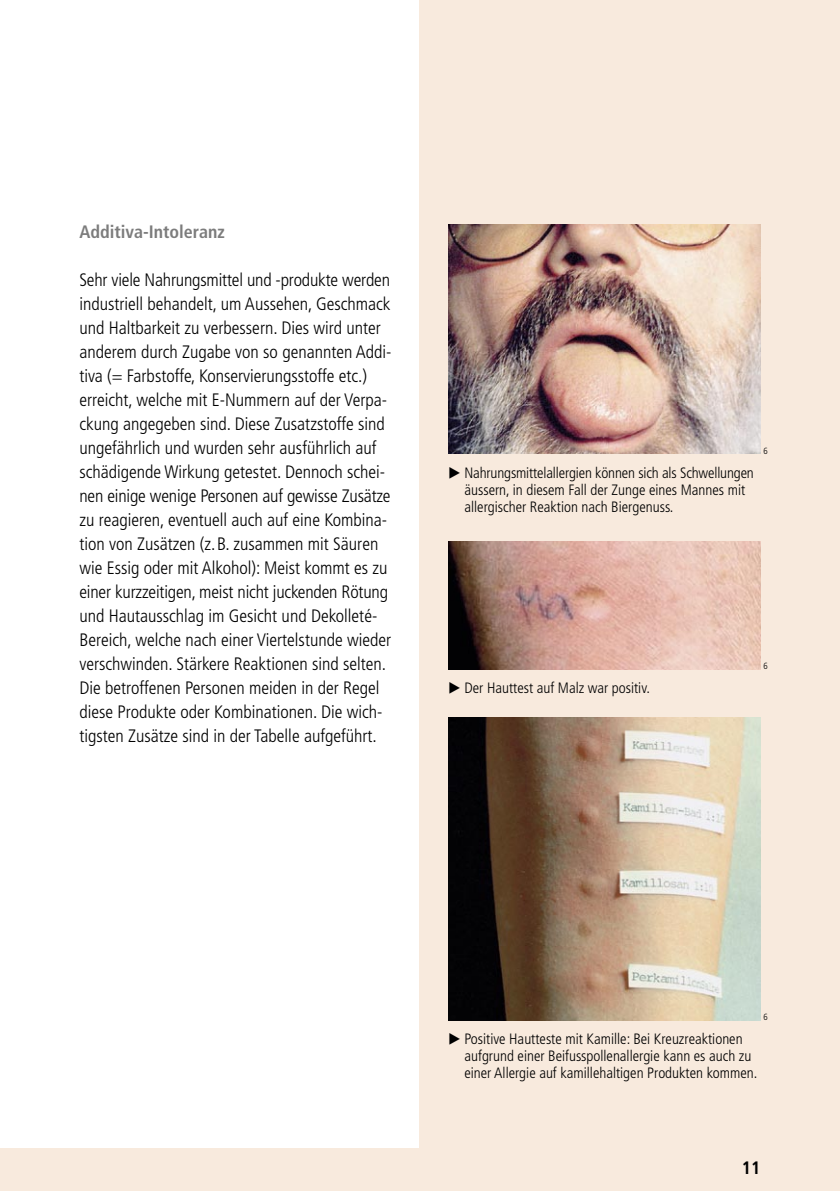
<style>
.page{position:relative;width:840px;height:1191px;background:#fff}
.page>*{position:absolute;margin:0;border:0;box-sizing:border-box;transform-origin:0 0}
._05_gs{font:300 condensed 18px/24px "Frutiger";color:#000}
._04a_ut{font:700 condensed 18px "Frutiger";color:#7c7c7c}
.t1{font:700 condensed 18px "Frutiger";color:#000}
._06_leg{font:300 condensed 15px/17px "Frutiger";color:#000}
._07_Bild_Ziffer{font:300 condensed 9px "Frutiger";color:#000}
</style>
<div class="page">
<div style="left:0;top:1148px;width:839px;height:43px;background:#f8eadd"></div>
<div style="left:419px;top:0;width:420px;height:1157px;background:#f8eadd"></div>
<img style="left:448px;top:224px;width:312px;height:230px">
<img style="left:448px;top:541px;width:312px;height:128px">
<img style="left:448px;top:718px;width:312px;height:302px">
<p class="_04a_ut" style="left:79px;top:221px;width:147px">Additiva-Intoleranz</p>
<p class="_05_gs" style="left:79px;top:268px;width:313px">Sehr viele Nahrungsmittel und -produkte werden industriell behandelt, um Aussehen, Geschmack und Haltbarkeit zu verbessern. Dies wird unter anderem durch Zugabe von so genannten Addi&shy;tiva (= Farbstoffe, Konservierungsstoffe etc.) erreicht, welche mit E-Nummern auf der Verpa&shy;ckung angegeben sind. Diese Zusatzstoffe sind ungefährlich und wurden sehr ausführlich auf schädigende Wirkung getestet. Dennoch schei&shy;nen einige wenige Personen auf gewisse Zusätze zu reagieren, eventuell auch auf eine Kombina&shy;tion von Zusätzen (z. B. zusammen mit Säuren wie Essig oder mit Alkohol): Meist kommt es zu einer kurzzeitigen, meist nicht juckenden Rötung und Hautausschlag im Gesicht und Dekolleté-Bereich, welche nach einer Viertelstunde wieder verschwinden. Stärkere Reaktionen sind selten.<br>Die betroffenen Personen meiden in der Regel diese Produkte oder Kombinationen. Die wich&shy;tigsten Zusätze sind in der Tabelle aufgeführt.</p>
<p class="_06_leg" style="left:464px;top:464px;width:291px;text-indent:-16px">▶ Nahrungsmittelallergien können sich als Schwellungen äussern, in diesem Fall der Zunge eines Mannes mit allergischer Reaktion nach Biergenuss.</p>
<p class="_07_Bild_Ziffer" style="left:763px;top:446px;width:6px">6</p>
<p class="_06_leg" style="left:448px;top:679px;width:203px">▶ Der Hauttest auf Malz war positiv.</p>
<p class="_07_Bild_Ziffer" style="left:763px;top:661px;width:6px">6</p>
<p class="_07_Bild_Ziffer" style="left:763px;top:1011px;width:6px">6</p>
<p class="_06_leg" style="left:464px;top:1030px;width:294px;text-indent:-16px">▶ Positive Hautteste mit Kamille: Bei Kreuzreaktionen aufgrund einer Beifusspollenallergie kann es auch zu einer Allergie auf kamillehaltigen Produkten kommen.</p>
<p class="t1" style="left:741px;top:1157px;width:20px">11</p>
</div>
